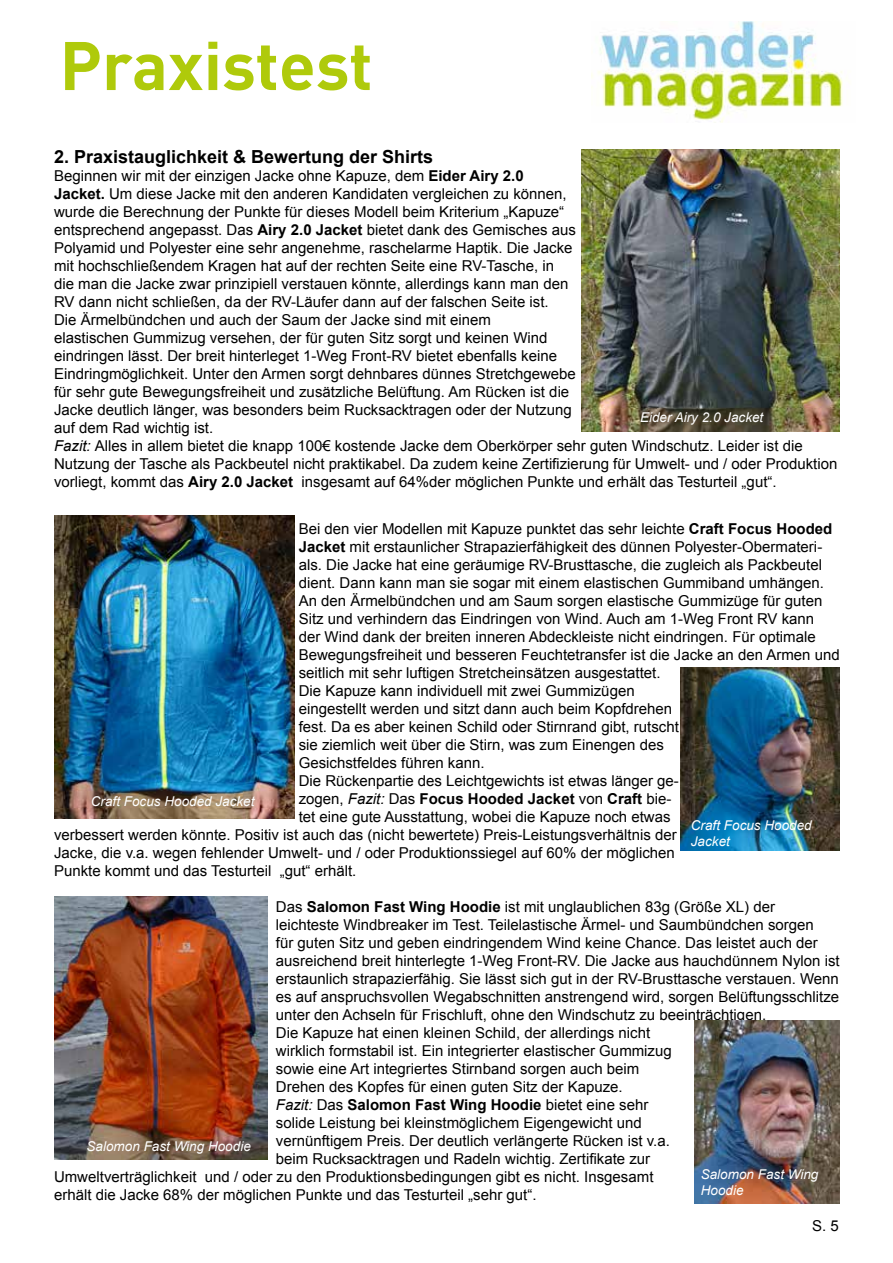
<style>
.page{position:relative;width:893px;height:1263px;background:#fff}
.page>*{position:absolute;margin:0;border:0;box-sizing:border-box;transform-origin:0 0}
.t1{font:700 67.5px "DIN";color:#afca0b}
.t2{font:700 18px "Arial";color:#000}
.t3{font:15px/18px "Arial";color:#000}
.t4{font:700 15px "Arial";color:#000}
.t5{font:italic 13.5px/16.2px "Arial";color:#fff}
.s1{font-weight:700}
.s2{font-style:italic}
.s3{font-weight:400}
.s4{font-weight:400;font-style:italic}
</style>
<div class="page">
<img style="left:591px;top:21px;width:252px;height:101px">
<img style="left:681px;top:667px;width:159px;height:183px">
<img style="left:694px;top:1020px;width:146px;height:183px">
<img style="left:54px;top:516px;width:240px;height:303px">
<img style="left:54px;top:896px;width:213px;height:264px">
<img style="left:581px;top:150px;width:259px;height:282px">
<h1 class="t1" style="left:60px;top:22px;width:315px">Praxistest</h1>
<p class="t2" style="left:54px;top:145px;width:381px">2. Praxistauglichkeit &amp; Bewertung der Shirts</p>
<p class="t3" style="left:54px;top:167px;width:785px">Beginnen wir mit der einzigen Jacke ohne Kapuze, dem <span class="s1">Eider Airy 2.0<br>Jacket.</span> Um diese Jacke mit den anderen Kandidaten vergleichen zu können,<br>wurde die Berechnung der Punkte für dieses Modell beim Kriterium „Kapuze“<br>entsprechend angepasst. Das <span class="s1">Airy 2.0 Jacket</span> bietet dank des Gemisches aus<br>Polyamid und Polyester eine sehr angenehme, raschelarme Haptik. Die Jacke<br>mit hochschließendem Kragen hat auf der rechten Seite eine RV-Tasche, in<br>die man die Jacke zwar prinzipiell verstauen könnte, allerdings kann man den<br>RV dann nicht schließen, da der RV-Läufer dann auf der falschen Seite ist.<br>Die Ärmelbündchen und auch der Saum der Jacke sind mit einem<br>elastischen Gummizug versehen, der für guten Sitz sorgt und keinen Wind<br>eindringen lässt. Der breit hinterleget 1-Weg Front-RV bietet ebenfalls keine<br>Eindringmöglichkeit. Unter den Armen sorgt dehnbares dünnes Stretchgewebe<br>für sehr gute Bewegungsfreiheit und zusätzliche Belüftung. Am Rücken ist die<br>Jacke deutlich länger, was besonders beim Rucksacktragen oder der Nutzung<br>auf dem Rad wichtig ist.<br><span class="s2">Fazit:</span> Alles in allem bietet die knapp 100€ kostende Jacke dem Oberkörper sehr guten Windschutz. Leider ist die Nutzung der Tasche als Packbeutel nicht praktikabel. Da zudem keine Zertifizierung für Umwelt- und / oder Produktion vorliegt, kommt das <span class="s1">Airy 2.0 Jacket</span> insgesamt auf 64%der möglichen Punkte und erhält das Testurteil „gut“.</p>
<p class="t3" style="left:299px;top:519px;width:535px">Bei den vier Modellen mit Kapuze punktet das sehr leichte <span class="s1">Craft Focus Hooded</span></p>
<p class="t3" style="left:299px;top:537px;width:525px"><span class="s1">Jacket</span> mit erstaunlicher Strapazierfähigkeit des dünnen Polyester-Obermateri-</p>
<p class="t3" style="left:299px;top:555px;width:525px">als. Die Jacke hat eine geräumige RV-Brusttasche, die zugleich als Packbeutel</p>
<p class="t3" style="left:299px;top:573px;width:527px">dient. Dann kann man sie sogar mit einem elastischen Gummiband umhängen.</p>
<p class="t3" style="left:299px;top:591px;width:525px">An den Ärmelbündchen und am Saum sorgen elastische Gummizüge für guten</p>
<p class="t3" style="left:299px;top:609px;width:517px">Sitz und verhindern das Eindringen von Wind. Auch am 1-Weg Front RV kann</p>
<p class="t3" style="left:299px;top:627px;width:518px">der Wind dank der breiten inneren Abdeckleiste nicht eindringen. Für optimale</p>
<p class="t3" style="left:299px;top:645px;width:542px">Bewegungsfreiheit und besseren Feuchtetransfer ist die Jacke an den Armen und</p>
<p class="t3" style="left:299px;top:663px;width:363px">seitlich mit sehr luftigen Stretcheinsätzen ausgestattet.</p>
<p class="t3" style="left:299px;top:681px;width:337px">Die Kapuze kann individuell mit zwei Gummizügen</p>
<p class="t3" style="left:299px;top:699px;width:375px">eingestellt werden und sitzt dann auch beim Kopfdrehen</p>
<p class="t3" style="left:299px;top:717px;width:382px">fest. Da es aber keinen Schild oder Stirnrand gibt, rutscht</p>
<p class="t3" style="left:299px;top:735px;width:367px">sie ziemlich weit über die Stirn, was zum Einengen des</p>
<p class="t3" style="left:299px;top:753px;width:187px">Gesichstfeldes führen kann.</p>
<p class="t3" style="left:299px;top:771px;width:382px">Die Rückenpartie des Leichtgewichts ist etwas länger ge-</p>
<p class="t4" style="left:299px;top:788px;width:374px"><span class="s3">zogen,</span> <span class="s4">Fazit:</span> <span class="s3">Das</span> Focus Hooded Jacket <span class="s3">von</span> Craft <span class="s3">bie-</span></p>
<p class="t3" style="left:299px;top:807px;width:373px">tet eine gute Ausstattung, wobei die Kapuze noch etwas</p>
<p class="t3" style="left:54px;top:825px;width:624px">verbessert werden könnte. Positiv ist auch das (nicht bewertete) Preis-Leistungsverhältnis der</p>
<p class="t3" style="left:54px;top:843px;width:622px">Jacke, die v.a. wegen fehlender Umwelt- und / oder Produktionssiegel auf 60% der möglichen</p>
<p class="t3" style="left:54px;top:861px;width:304px">Punkte kommt und das Testurteil „gut“ erhält.</p>
<p class="t3" style="left:276px;top:897px;width:501px">Das <span class="s1">Salomon Fast Wing Hoodie</span> ist mit unglaublichen 83g (Größe XL) der</p>
<p class="t3" style="left:276px;top:915px;width:540px">leichteste Windbreaker im Test. Teilelastische Ärmel- und Saumbündchen sorgen</p>
<p class="t3" style="left:276px;top:933px;width:543px">für guten Sitz und geben eindringendem Wind keine Chance. Das leistet auch der</p>
<p class="t3" style="left:276px;top:951px;width:565px">ausreichend breit hinterlegte 1-Weg Front-RV. Die Jacke aus hauchdünnem Nylon ist</p>
<p class="t3" style="left:276px;top:969px;width:565px">erstaunlich strapazierfähig. Sie lässt sich gut in der RV-Brusttasche verstauen. Wenn</p>
<p class="t3" style="left:276px;top:987px;width:565px">es auf anspruchsvollen Wegabschnitten anstrengend wird, sorgen Belüftungsschlitze</p>
<p class="t3" style="left:276px;top:1005px;width:492px">unter den Achseln für Frischluft, ohne den Windschutz zu beeinträchtigen.</p>
<p class="t3" style="left:276px;top:1023px;width:376px">Die Kapuze hat einen kleinen Schild, der allerdings nicht</p>
<p class="t3" style="left:276px;top:1041px;width:397px">wirklich formstabil ist. Ein integrierter elastischer Gummizug</p>
<p class="t3" style="left:276px;top:1059px;width:365px">sowie eine Art integriertes Stirnband sorgen auch beim</p>
<p class="t3" style="left:276px;top:1077px;width:348px">Drehen des Kopfes für einen guten Sitz der Kapuze.</p>
<p class="t4" style="left:276px;top:1094px;width:374px"><span class="s4">Fazit:</span> <span class="s3">Das</span> Salomon Fast Wing Hoodie <span class="s3">bietet eine sehr</span></p>
<p class="t3" style="left:276px;top:1113px;width:367px">solide Leistung bei kleinstmöglichem Eigengewicht und</p>
<p class="t3" style="left:276px;top:1131px;width:396px">vernünftigem Preis. Der deutlich verlängerte Rücken ist v.a.</p>
<p class="t3" style="left:276px;top:1149px;width:376px">beim Rucksacktragen und Radeln wichtig. Zertifikate zur</p>
<p class="t3" style="left:54px;top:1167px;width:601px">Umweltverträglichkeit und / oder zu den Produktionsbedingungen gibt es nicht. Insgesamt</p>
<p class="t3" style="left:54px;top:1185px;width:484px">erhält die Jacke 68% der möglichen Punkte und das Testurteil „sehr gut“.</p>
<p class="t5" style="left:640px;top:410px;width:125px">Eider Airy 2.0 Jacket</p>
<p class="t5" style="left:91px;top:793px;width:165px">Craft Focus Hooded Jacket</p>
<p class="t5" style="left:691px;top:817px;width:122px">Craft Focus Hooded<br>Jacket</p>
<p class="t5" style="left:87px;top:1138px;width:166px">Salomon Fast Wing Hoodie</p>
<p class="t5" style="left:701px;top:1166px;width:119px">Salomon Fast Wing<br>Hoodie</p>
<p class="t3" style="left:812px;top:1216px;width:28px">S. 5</p>
</div>
